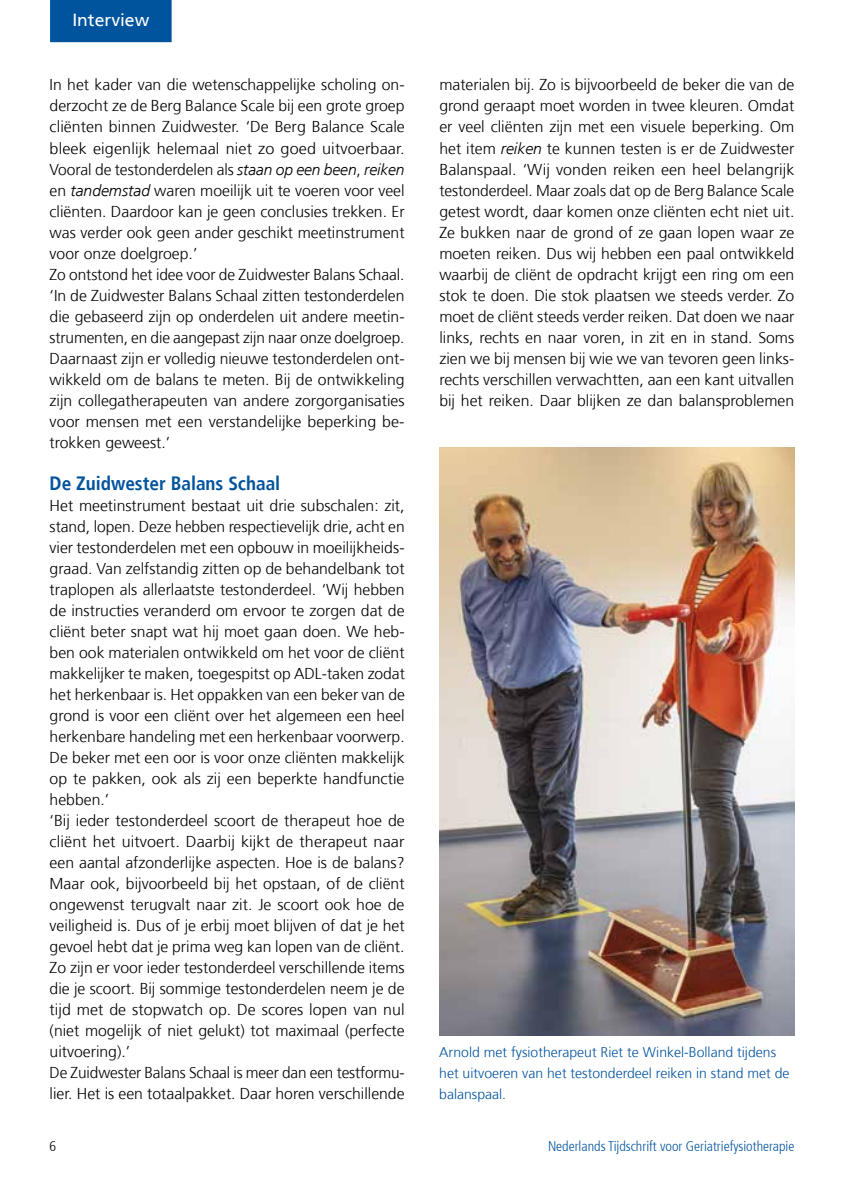
<style>
.page{position:relative;width:844px;height:1191px;background:#fff}
.page>*{position:absolute;margin:0;border:0;box-sizing:border-box;transform-origin:0 0}
.t1{font:700 condensed 19.25px "Frutiger LT Std";color:#00539d}
.t2{font:17.5px "Frutiger LT Std";color:#fff}
.t3{font:300 15.75px/21px "Frutiger LT Std";color:#000}
.t4{font:300 14px/21px "Frutiger LT Std";color:#00539d}
.t5{font:300 condensed 14px "Frutiger LT Std";color:#00539d}
.t6{font:300 condensed 14px "Frutiger LT Std";color:#000}
.s1{font-style:italic}
</style>
<div class="page">
<div style="left:50px;top:0;width:122px;height:42px;background:#00539d"></div>
<img style="left:439px;top:447px;width:355px;height:588px">
<p class="t2" style="left:72px;top:10px;width:78px">Interview</p>
<p class="t3" style="left:50px;top:75px;width:356px">In het kader van die wetenschappelijke scholing on&shy;derzocht ze de Berg Balance Scale bij een grote groep cliënten binnen Zuidwester. ‘De Berg Balance Scale bleek eigenlijk helemaal niet zo goed uitvoerbaar.<br>Vooral de testonderdelen als <span class="s1">staan op een been</span>, <span class="s1">reiken </span>en <span class="s1">tandemstad</span> waren moeilijk uit te voeren voor veel cliënten. Daardoor kan je geen conclusies trekken. Er was verder ook geen ander geschikt meetinstrument voor onze doelgroep.’<br>Zo ontstond het idee voor de Zuidwester Balans Schaal. ‘In de Zuidwester Balans Schaal zitten testonderdelen die gebaseerd zijn op onderdelen uit andere meetin&shy;strumenten, en die aangepast zijn naar onze doelgroep.<br>Daarnaast zijn er volledig nieuwe testonderdelen ont&shy;wikkeld om de balans te meten. Bij de ontwikkeling zijn collegatherapeuten van andere zorgorganisaties voor mensen met een verstandelijke beperking be&shy;trokken geweest.’</p>
<p class="t1" style="left:50px;top:471px;width:232px">De Zuidwester Balans Schaal</p>
<p class="t3" style="left:50px;top:495px;width:356px">Het meetinstrument bestaat uit drie subschalen: zit, stand, lopen. Deze hebben respectievelijk drie, acht en vier testonderdelen met een opbouw in moeilijkheids&shy;graad. Van zelfstandig zitten op de behandelbank tot traplopen als allerlaatste testonderdeel. ‘Wij hebben de instructies veranderd om ervoor te zorgen dat de cliënt beter snapt wat hij moet gaan doen. We heb&shy;ben ook materialen ontwikkeld om het voor de cliënt makkelijker te maken, toegespitst op ADL-taken zodat het herkenbaar is. Het oppakken van een beker van de grond is voor een cliënt over het algemeen een heel herkenbare handeling met een herkenbaar voorwerp.<br>De beker met een oor is voor onze cliënten makkelijk op te pakken, ook als zij een beperkte handfunctie hebben.’<br>‘Bij ieder testonderdeel scoort de therapeut hoe de cliënt het uitvoert. Daarbij kijkt de therapeut naar een aantal afzonderlijke aspecten. Hoe is de balans?<br>Maar ook, bijvoorbeeld bij het opstaan, of de cliënt ongewenst terugvalt naar zit. Je scoort ook hoe de veiligheid is. Dus of je erbij moet blijven of dat je het gevoel hebt dat je prima weg kan lopen van de cliënt.<br>Zo zijn er voor ieder testonderdeel verschillende items die je scoort. Bij sommige testonderdelen neem je de tijd met de stopwatch op. De scores lopen van nul (niet mogelijk of niet gelukt) tot maximaal (perfecte uitvoering).’<br>De Zuidwester Balans Schaal is meer dan een testformu&shy;lier. Het is een totaalpakket. Daar horen verschillende</p>
<p class="t3" style="left:439px;top:75px;width:356px;text-align:justify">materialen bij. Zo is bijvoorbeeld de beker die van de grond geraapt moet worden in twee kleuren. Omdat er veel cliënten zijn met een visuele beperking. Om het item <span class="s1">reiken</span> te kunnen testen is er de Zuidwester Balanspaal. ‘Wij vonden reiken een heel belangrijk testonderdeel. Maar zoals dat op de Berg Balance Scale getest wordt, daar komen onze cliënten echt niet uit.<br>Ze bukken naar de grond of ze gaan lopen waar ze moeten reiken. Dus wij hebben een paal ontwikkeld waarbij de cliënt de opdracht krijgt een ring om een stok te doen. Die stok plaatsen we steeds verder. Zo moet de cliënt steeds verder reiken. Dat doen we naar links, rechts en naar voren, in zit en in stand. Soms zien we bij mensen bij wie we van tevoren geen links&shy;rechts verschillen verwachtten, aan een kant uitvallen bij het reiken. Daar blijken ze dan balansproblemen</p>
<p class="t4" style="left:439px;top:1041px;width:352px">Arnold met fysiotherapeut Riet te Winkel-Bolland tijdens het uitvoeren van het testonderdeel reiken in stand met de balanspaal.</p>
<p class="t6" style="left:50px;top:1138px;width:8px">6</p>
<p class="t5" style="left:548px;top:1138px;width:248px">Nederlands Tijdschrift voor Geriatriefysiotherapie</p>
</div>
